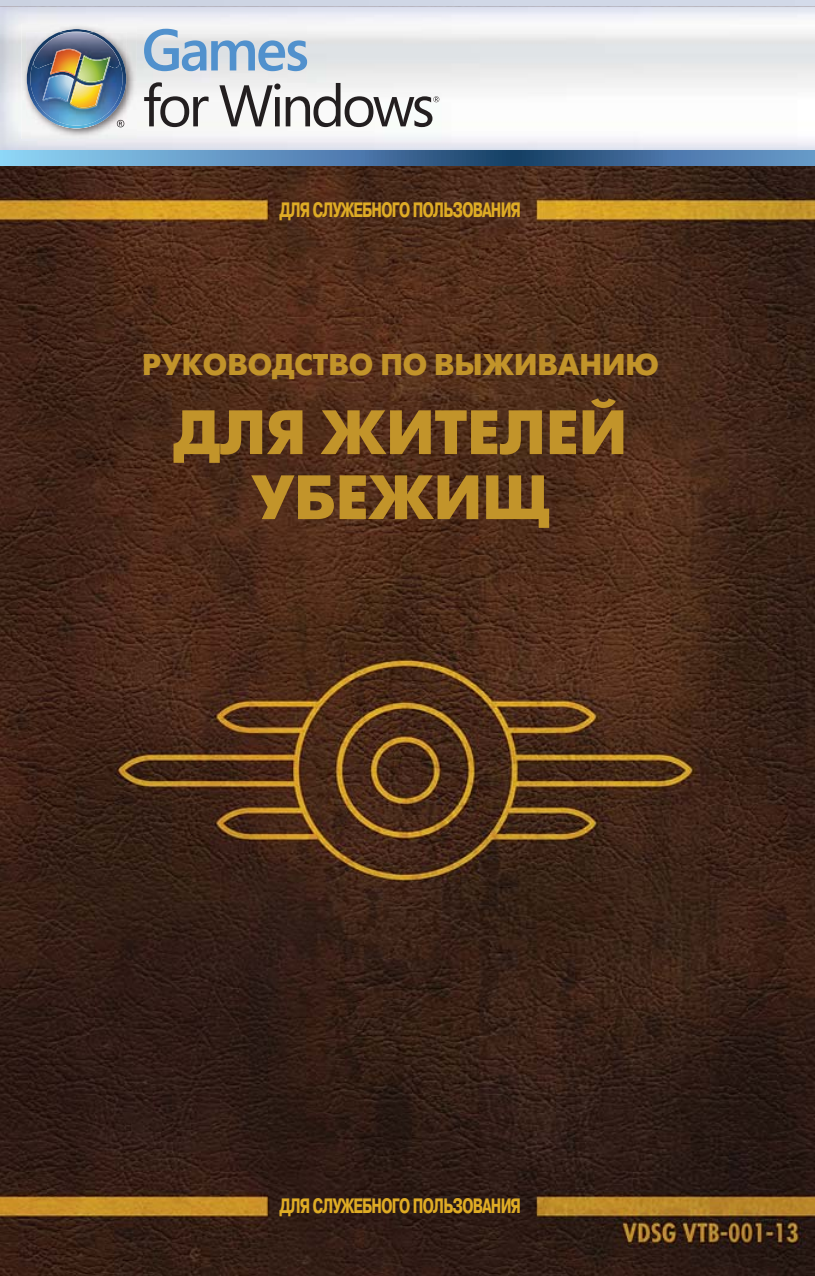
<style>
.page{position:relative;width:815px;height:1276px;background:#fff}
.page>*{position:absolute;margin:0;border:0;box-sizing:border-box;transform-origin:0 0}
.t1{font:62.5px/65px "Futuris XC";color:#c2942a;text-align:center}
.t2{font:30px "Futuris XC";color:#c2942a}
.t3{font:700 20.75px "Pragmatica Cond C";letter-spacing:-.04em;color:#dfac25;scale:.84 1}
</style>
<div class="page">
<img style="left:0;top:165px;width:815px;height:1111px">
<svg style="left:0;top:6px;width:815px;height:1px"></svg>
<div style="left:0;top:0;width:815px;height:6px;background:#d0d7e6"></div>
<svg style="left:144px;top:29px;width:163px;height:42px;background:#abc5dd"></svg>
<svg style="left:144px;top:82px;width:65px;height:45px"></svg>
<svg style="left:219px;top:83px;width:61px;height:43px"></svg>
<svg style="left:286px;top:83px;width:153px;height:44px"></svg>
<img style="left:21px;top:24px;width:116px;height:115px">
<img style="left:126px;top:32px;width:1px;height:93px">
<img style="left:119px;top:32px;width:7px;height:93px">
<img style="left:26px;top:32px;width:1px;height:93px">
<img style="left:27px;top:32px;width:6px;height:93px">
<img style="left:30px;top:45px;width:93px;height:80px">
<img style="left:33px;top:32px;width:86px;height:36px">
<img style="left:43px;top:29px;width:68px;height:99px">
<svg style="left:0;top:150px;width:815px;height:15px;background:#5384b0"></svg>
<svg style="left:117px;top:120px;width:7px;height:7px"></svg>
<p class="t3" style="left:280px;top:202px;width:289px">ДЛЯ СЛУЖЕБНОГО ПОЛЬЗОВАНИЯ</p>
<h2 class="t2" style="left:142px;top:348px;width:518px">РУКОВОДСТВО ПО ВЫЖИВАНИЮ</h2>
<h1 class="t1" style="left:174px;top:400px;width:455px">ДЛЯ ЖИТЕЛЕЙ<br>УБЕЖИЩ</h1>
<p class="t3" style="left:280px;top:1198px;width:289px">ДЛЯ СЛУЖЕБНОГО ПОЛЬЗОВАНИЯ</p>
</div>
